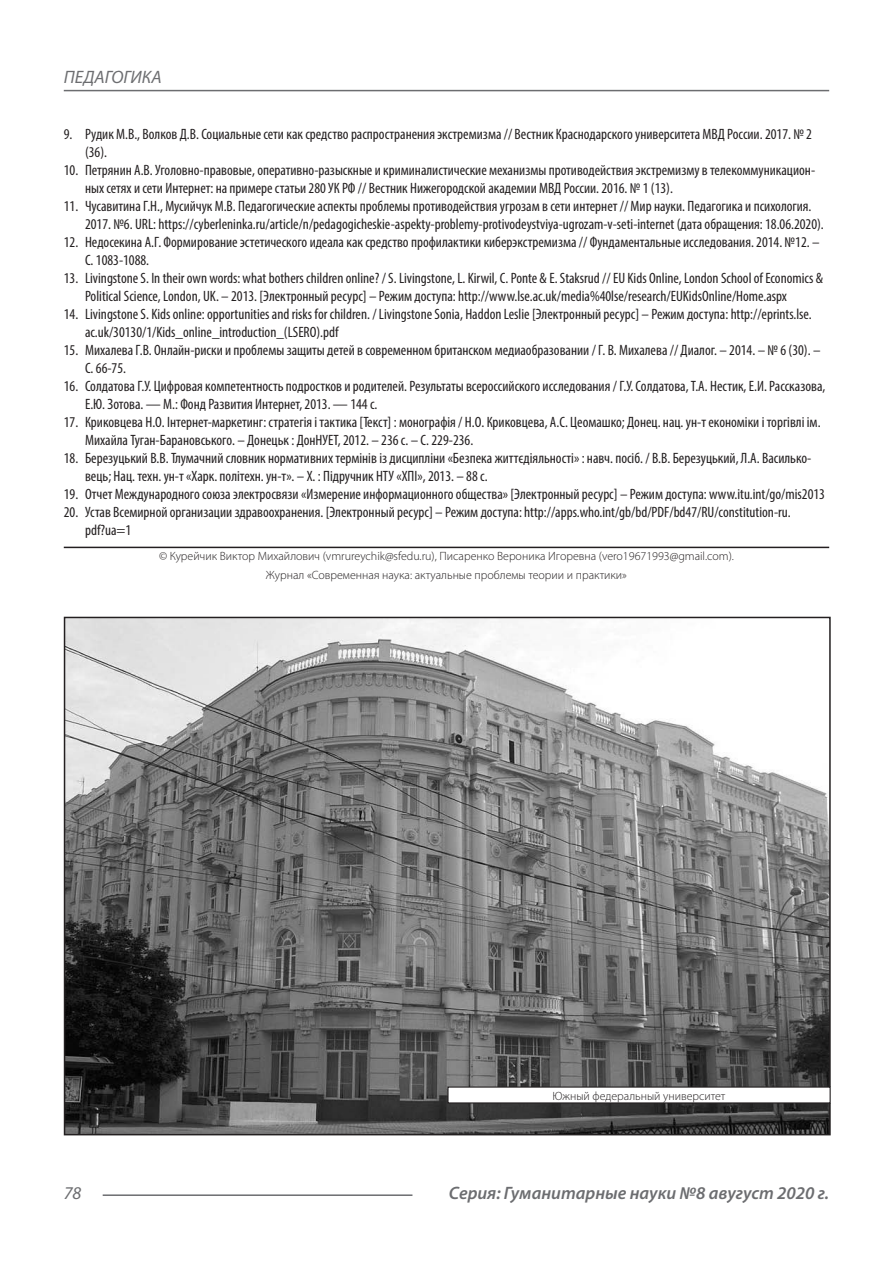
<style>
.page{position:relative;width:893px;height:1263px;background:#fff}
.page>*{position:absolute;margin:0;border:0;box-sizing:border-box;transform-origin:0 0}
.t1{font:italic 600 18px "Myriad Pro";color:#6c6d70}
.t2{font:italic 18px "Myriad Pro";color:#6c6d70}
.t3{font:condensed 15px/18px "Myriad Pro";color:#231f20}
.Автор_копирайт{font:300 12px "Myriad Pro";color:#231f20}
</style>
<div class="page">
<hr style="left:103px;top:1194px;width:309px;height:2px;background:#6c6d70">
<hr style="left:64px;top:90px;width:765px;height:1px;background:#6c6d70">
<hr style="left:64px;top:547px;width:765px;height:1px;background:#231f20">
<img style="left:67px;top:620px;width:761px;height:512px">
<div style="left:448px;top:1087px;width:382px;height:16px;background:#fff"></div>
<div style="left:447px;top:1086px;width:384px;height:17px;border:1px solid #231f20"></div>
<p class="t2" style="left:64px;top:66px;width:100px">ПЕДАГОГИКА</p>
<p class="t3" style="left:85px;top:125px;width:728px;text-indent:-21px">9. Рудик М.В., Волков Д.В. Социальные сети как средство распространения экстремизма // Вестник Краснодарского университета МВД России. 2017. № 2 (36).</p>
<p class="t3" style="left:85px;top:161px;width:732px;text-indent:-21px">10. Петрянин А.В. Уголовно-правовые, оперативно-разыскные и криминалистические механизмы противодействия экстремизму в телекоммуникацион&shy;ных сетях и сети Интернет: на примере статьи 280 УК РФ // Вестник Нижегородской академии МВД России. 2016. № 1 (13).</p>
<p class="t3" style="left:85px;top:197px;width:740px;text-indent:-21px">11. Чусавитина Г.Н., Мусийчук М.В. Педагогические аспекты проблемы противодействия угрозам в сети интернет // Мир науки. Педагогика и психология.<br>2017. №6. URL: https://cyberleninka.ru/article/n/pedagogicheskie-aspekty-problemy-protivodeystviya-ugrozam-v-seti-internet (дата обращения: 18.06.2020).</p>
<p class="t3" style="left:85px;top:233px;width:736px;text-indent:-21px">12. Недосекина А.Г. Формирование эстетического идеала как средство профилактики киберэкстремизма // Фундаментальные исследования. 2014. №12. –<br>С. 1083-1088.</p>
<p class="t3" style="left:85px;top:269px;width:740px;text-indent:-21px">13. Livingstone S. In their own words: what bothers children online? / S. Livingstone, L. Kirwil, C. Ponte &amp; E. Staksrud // EU Kids Online, London School of Economics &amp;<br>Political Science, London, UK. – 2013. [Электронный ресурс] – Режим доступа: http://www.lse.ac.uk/media%40lse/research/EUKidsOnline/Home.aspx</p>
<p class="t3" style="left:85px;top:305px;width:728px;text-indent:-21px">14. Livingstone S. Kids online: opportunities and risks for children. / Livingstone Sonia, Haddon Leslie [Электронный ресурс] – Режим доступа: http://eprints.lse. ac.uk/30130/1/Kids_online_introduction_(LSERO).pdf</p>
<p class="t3" style="left:85px;top:341px;width:737px;text-indent:-21px">15. Михалева Г.В. Онлайн-риски и проблемы защиты детей в современном британском медиаобразовании / Г. В. Михалева // Диалог. – 2014. – № 6 (30). –<br>С. 66-75.</p>
<p class="t3" style="left:85px;top:377px;width:742px;text-indent:-21px">16. Солдатова Г.У. Цифровая компетентность подростков и родителей. Результаты всероссийского исследования / Г.У. Солдатова, Т.А. Нестик, Е.И. Рассказова,<br>Е.Ю. Зотова. — М.: Фонд Развития Интернет, 2013. — 144 с.</p>
<p class="t3" style="left:85px;top:413px;width:737px;text-indent:-21px">17. Криковцева Н.О. Інтернет-маркетинг: стратегія і тактика [Текст] : монографія / Н.О. Криковцева, А.С. Цеомашко; Донец. нац. ун-т економіки і торгівлі ім.<br>Михайла Туган-Барановського. – Донецьк : ДонНУЕТ, 2012. – 236 с. – С. 229-236.</p>
<p class="t3" style="left:85px;top:449px;width:728px;text-indent:-21px">18. Березуцький В.В. Тлумачний словник нормативних термінів із дисципліни «Безпека життєдіяльності» : навч. посіб. / В.В. Березуцький, Л.А. Василько&shy;вець; Нац. техн. ун-т «Харк. політехн. ун-т». – Х. : Підручник НТУ «ХПІ», 2013. – 88 с.</p>
<p class="t3" style="left:64px;top:485px;width:763px">19. Отчет Международного союза электросвязи «Измерение информационного общества» [Электронный ресурс] – Режим доступа: www.itu.int/go/mis2013</p>
<p class="t3" style="left:85px;top:503px;width:707px;text-indent:-21px">20. Устав Всемирной организации здравоохранения. [Электронный ресурс] – Режим доступа: http://apps.who.int/gb/bd/PDF/bd47/RU/constitution-ru. pdf?ua=1</p>
<p class="Автор_копирайт" style="left:159px;top:548px;width:576px">© Курейчик Виктор Михайлович (vmrureychik@sfedu.ru), Писаренко Вероника Игоревна (vero19671993@gmail.com).</p>
<p class="Автор_копирайт" style="left:266px;top:568px;width:363px">Журнал «Современная наука: актуальные проблемы теории и практики»</p>
<p class="Автор_копирайт" style="left:553px;top:1088px;width:174px">Южный федеральный университет</p>
<p class="t2" style="left:64px;top:1182px;width:19px">78</p>
<p class="t1" style="left:449px;top:1182px;width:382px">Серия: Гуманитарные науки №8 авугуст 2020 г.</p>
</div>
